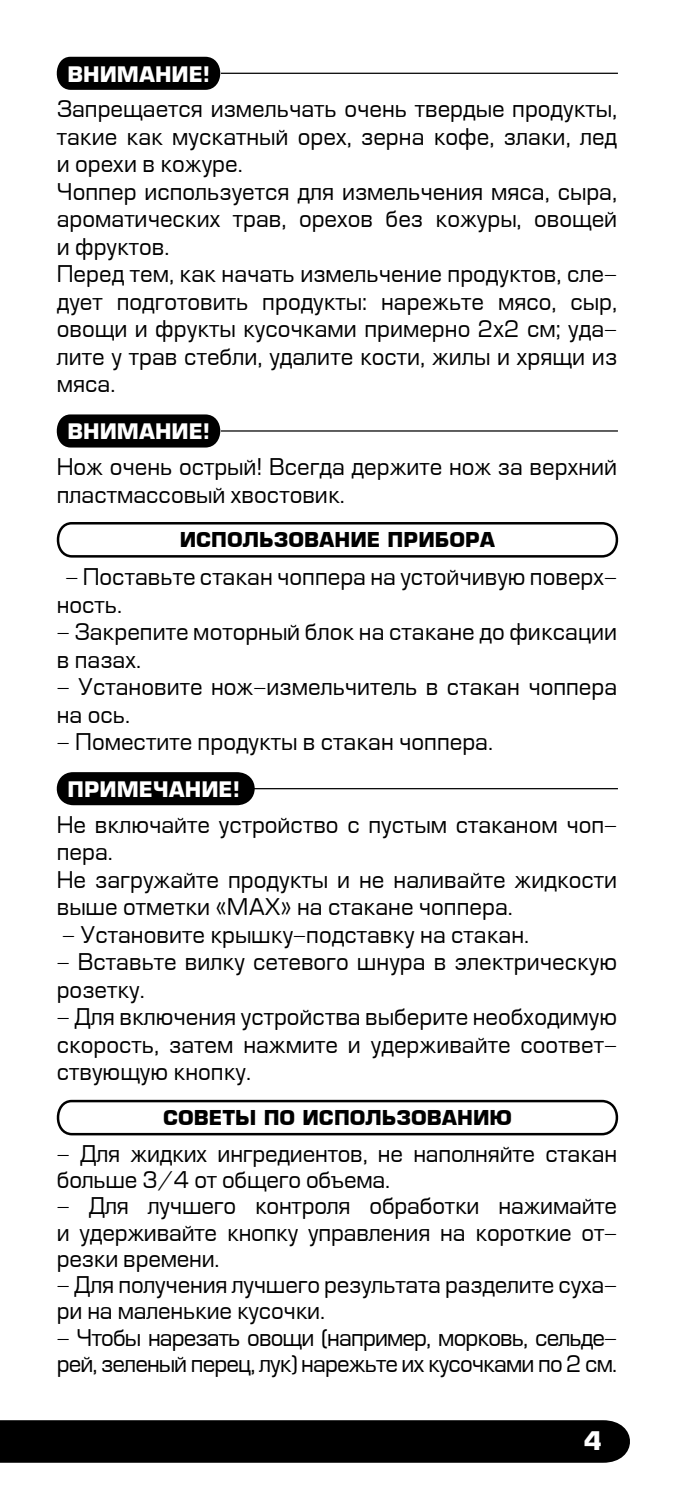
<style>
.page{position:relative;width:674px;height:1489px;background:#fff}
.page>*{position:absolute;margin:0;border:0;box-sizing:border-box;transform-origin:0 0}
.t1{font:700 25px "Europe";color:#fff}
.t2{font:22.5px/27.5px "Europe";color:#000}
.t3{font:22.5px/26.2px "Europe";letter-spacing:-.04em;color:#000}
.t4{font:700 20.75px "Europe";color:#fff}
.t5{font:700 20px "Europe";color:#000}
</style>
<div class="page">
<div style="left:0;top:1420px;width:630px;height:42px;background:#000"></div>
<svg style="left:56px;top:57px;width:169px;height:33px;background:#111"></svg>
<hr style="left:221px;top:73px;width:396px;height:1px;background:#000">
<svg style="left:56px;top:414px;width:169px;height:33px;background:#131313"></svg>
<hr style="left:221px;top:430px;width:396px;height:1px;background:#000">
<svg style="left:56px;top:522px;width:563px;height:36px"></svg>
<svg style="left:56px;top:772px;width:205px;height:33px;background:#121212"></svg>
<hr style="left:253px;top:788px;width:364px;height:1px;background:#000">
<svg style="left:56px;top:1099px;width:563px;height:37px"></svg>
<p class="t4" style="left:67px;top:61px;width:144px">ВНИМАНИЕ!</p>
<p class="t2" style="left:57px;top:96px;width:561px">Запрещается измельчать очень твердые продукты, такие как мускатный орех, зерна кофе, злаки, лед и орехи в кожуре.<br>Чоппер используется для измельчения мяса, сыра, ароматических трав, орехов без кожуры, овощей и фруктов.<br>Перед тем, как начать измельчение продуктов, сле&shy;дует подготовить продукты: нарежьте мясо, сыр, овощи и фрукты кусочками примерно 2х2 см; уда&shy;лите у трав стебли, удалите кости, жилы и хрящи из мяса.</p>
<p class="t4" style="left:67px;top:419px;width:144px">ВНИМАНИЕ!</p>
<p class="t2" style="left:57px;top:454px;width:561px">Нож очень острый! Всегда держите нож за верхний пластмассовый хвостовик.</p>
<p class="t5" style="left:180px;top:527px;width:317px">ИСПОЛЬЗОВАНИЕ ПРИБОРА</p>
<p class="t2" style="left:57px;top:564px;width:561px;text-indent:9px">- Поставьте стакан чоппера на устойчивую поверх&shy;ность.</p>
<p class="t2" style="left:57px;top:619px;width:561px">- Закрепите моторный блок на стакане до фиксации в пазах.</p>
<p class="t2" style="left:57px;top:674px;width:561px">- Установите нож-измельчитель в стакан чоппера на ось.</p>
<p class="t2" style="left:57px;top:729px;width:437px">- Поместите продукты в стакан чоппера.</p>
<p class="t4" style="left:67px;top:776px;width:174px">ПРИМЕЧАНИЕ!</p>
<p class="t2" style="left:57px;top:811px;width:561px">Не включайте устройство с пустым стаканом чоп&shy;пера.<br>Не загружайте продукты и не наливайте жидкости выше отметки «MAX» на стакане чоппера.</p>
<p class="t2" style="left:62px;top:921px;width:468px">- Установите крышку-подставку на стакан.</p>
<p class="t2" style="left:57px;top:949px;width:561px">- Вставьте вилку сетевого шнура в электрическую розетку.</p>
<p class="t2" style="left:57px;top:1004px;width:561px;text-align:justify">- Для включения устройства выберите необходимую скорость, затем нажмите и удерживайте соответ&shy;ствующую кнопку.</p>
<p class="t5" style="left:163px;top:1105px;width:350px">СОВЕТЫ ПО ИСПОЛЬЗОВАНИЮ</p>
<p class="t2" style="left:57px;top:1141px;width:561px;line-height:26.2px">- Для жидких ингредиентов, не наполняйте стакан больше 3/4 от общего объема.</p>
<p class="t2" style="left:57px;top:1193px;width:561px;line-height:26.2px;text-align:justify">- Для лучшего контроля обработки нажимайте и удерживайте кнопку управления на короткие от&shy;резки времени.</p>
<p class="t2" style="left:57px;top:1272px;width:561px;line-height:26.2px">- Для получения лучшего результата разделите суха&shy;ри на маленькие кусочки.</p>
<p class="t3" style="left:57px;top:1324px;width:561px">- Чтобы нарезать овощи (например, морковь, сельде&shy;рей, зеленый перец, лук) нарежьте их кусочками по 2 см.</p>
<p class="t1" style="left:583px;top:1425px;width:19px">4</p>
</div>
